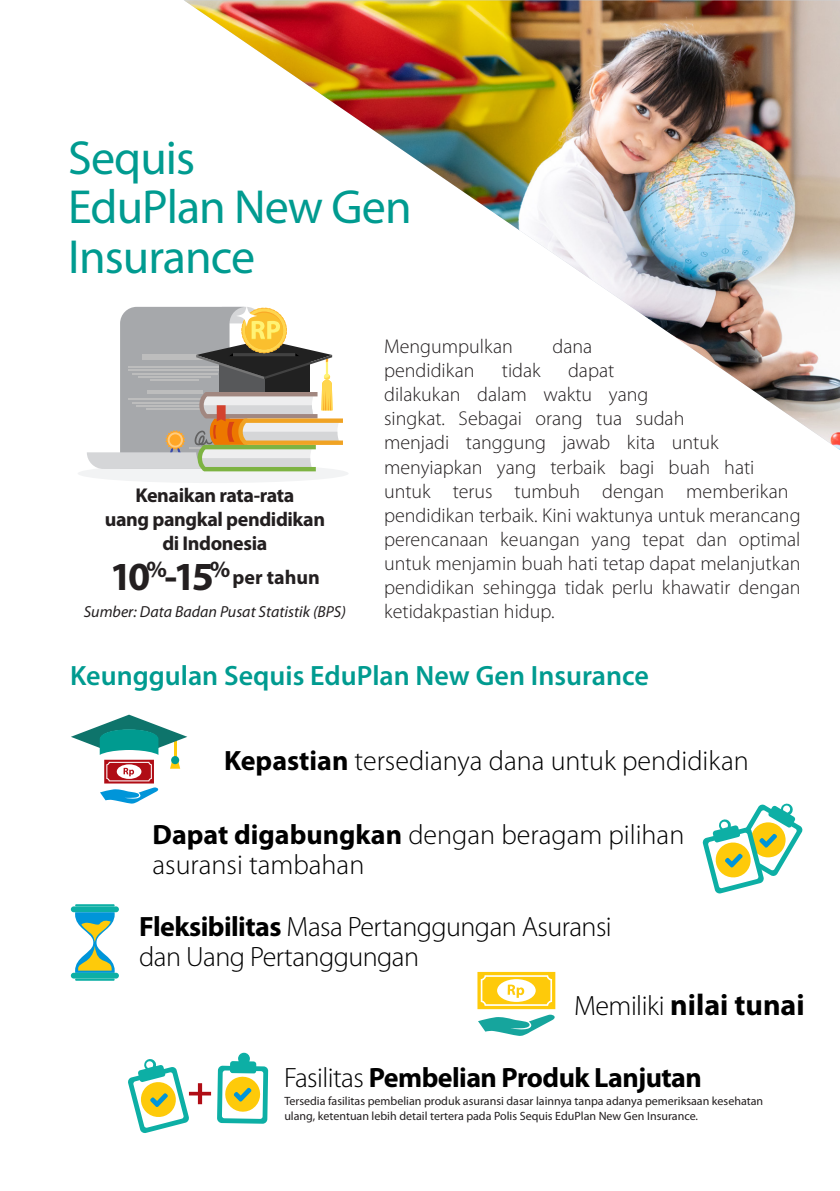
<style>
.page{position:relative;width:840px;height:1191px;background:#fff}
.page>*{position:absolute;margin:0;border:0;box-sizing:border-box;transform-origin:0 0}
.t1{font:48px/49.6px "Myriad Pro";letter-spacing:-.02em;color:#009b90}
.t2{font:700 30px "Myriad Pro";color:#000}
.t3{font:300 28px/29.6px "Myriad Pro";color:#000}
.t4{font:300 28px "Myriad Pro";letter-spacing:-.02em;color:#000}
.t5{font:600 28px "Myriad Pro";color:#009b90}
.t6{font:700 28px "Myriad Pro";letter-spacing:-.02em;color:#000}
.t7{font:300 20px/24px "Myriad Pro";color:#231f20}
.t8{font:700 20px "Myriad Pro";letter-spacing:-.02em;color:#231f20}
.t9{font:700 20px "Myriad Pro";color:#231f20}
.t10{font:italic 16px "Myriad Pro";color:#231f20}
.t11{font:12px/14.4px "Myriad Pro";color:#231f20}
.s1{font-size:40px}
.s2{font-weight:700}
.s3{font-weight:300;font-size:28px}
.s4{font-weight:300}
</style>
<div class="page">
<img style="left:184px;top:0;width:655px;height:450px">
<svg style="left:478px;top:1014px;width:76px;height:22px"></svg>
<div style="left:477px;top:972px;width:78px;height:37px;background:#feca0a"></div>
<svg style="left:480px;top:975px;width:71px;height:31px"></svg>
<svg style="left:702px;top:803px;width:100px;height:91px"></svg>
<div style="left:78px;top:464px;width:270px;height:19px;background:#f2f3f4;border-radius:50%"></div>
<svg style="left:128px;top:1059px;width:83px;height:74px"></svg>
<svg style="left:217px;top:1052px;width:51px;height:71px"></svg>
<svg style="left:100px;top:787px;width:58px;height:16px"></svg>
<svg style="left:104px;top:781px;width:50px;height:2px"></svg>
<svg style="left:71px;top:714px;width:116px;height:67px"></svg>
<div style="left:71px;top:906px;width:48px;height:6px;background:#0dafa5;border-radius:3px"></div>
<svg style="left:75px;top:912px;width:40px;height:60px"></svg>
<hr style="left:75px;top:904px;width:40px;height:2px;background:#0dafa5">
<div style="left:71px;top:972px;width:48px;height:6px;background:#0dafa5;border-radius:3px"></div>
<hr style="left:75px;top:978px;width:40px;height:2px;background:#0dafa5">
<svg style="left:236px;top:305px;width:21px;height:21px"></svg>
<svg style="left:87px;top:307px;width:256px;height:164px"></svg>
<p class="t1" style="left:68px;top:134px;width:345px">Sequis<br>EduPlan New Gen<br>Insurance</p>
<p class="t8" style="left:135px;top:484px;width:160px">Kenaikan rata-rata</p>
<p class="t8" style="left:105px;top:508px;width:222px">uang pangkal pendidikan</p>
<p class="t8" style="left:162px;top:532px;width:106px">di Indonesia</p>
<p class="t9" style="left:110px;top:566px;width:211px"><span class="s1">10</span><sup>%</sup><span class="s1">-15</span><sup>%</sup>per tahun</p>
<p class="t10" style="left:84px;top:603px;width:263px">Sumber: Data Badan Pusat Statistik (BPS)</p>
<p class="t7" style="left:384px;top:334px;width:130px">Mengumpulkan</p>
<p class="t7" style="left:552px;top:334px;width:41px">dana</p>
<p class="t7" style="left:384px;top:358px;width:92px">pendidikan</p>
<p class="t7" style="left:501px;top:358px;width:40px">tidak</p>
<p class="t7" style="left:384px;top:358px;width:418px;text-indent:184px">dapat<br>dilakukan dalam waktu yang<br>singkat. Sebagai orang tua sudah<br>menjadi tanggung jawab kita untuk menyiapkan yang terbaik bagi buah hati untuk terus tumbuh dengan memberikan pendidikan terbaik. Kini waktunya untuk merancang perencanaan keuangan yang tepat dan optimal untuk menjamin buah hati tetap dapat melanjutkan pendidikan sehingga tidak perlu khawatir dengan ketidakpastian hidup.</p>
<p class="t5" style="left:70px;top:657px;width:580px">Keunggulan Sequis EduPlan New Gen Insurance</p>
<p class="t3" style="left:224px;top:745px;width:526px"><span class="s2">Kepastian</span> tersedianya dana untuk pendidikan</p>
<p class="t3" style="left:152px;top:820px;width:533px"><span class="s2">Dapat digabungkan</span> dengan beragam pilihan asuransi tambahan</p>
<p class="t4" style="left:139px;top:909px;width:473px"><span class="s2">Fleksibilitas</span> Masa Pertanggungan Asuransi</p>
<p class="t4" style="left:139px;top:939px;width:281px">dan Uang Pertanggungan</p>
<p class="t2" style="left:573px;top:988px;width:232px"><span class="s3">Memiliki</span> nilai tunai</p>
<p class="t6" style="left:284px;top:1062px;width:419px"><span class="s4">Fasilitas</span> Pembelian Produk Lanjutan</p>
<p class="t11" style="left:284px;top:1094px;width:480px">Tersedia fasilitas pembelian produk asuransi dasar lainnya tanpa adanya pemeriksaan kesehatan ulang, ketentuan lebih detail tertera pada Polis Sequis EduPlan New Gen Insurance.</p>
</div>
